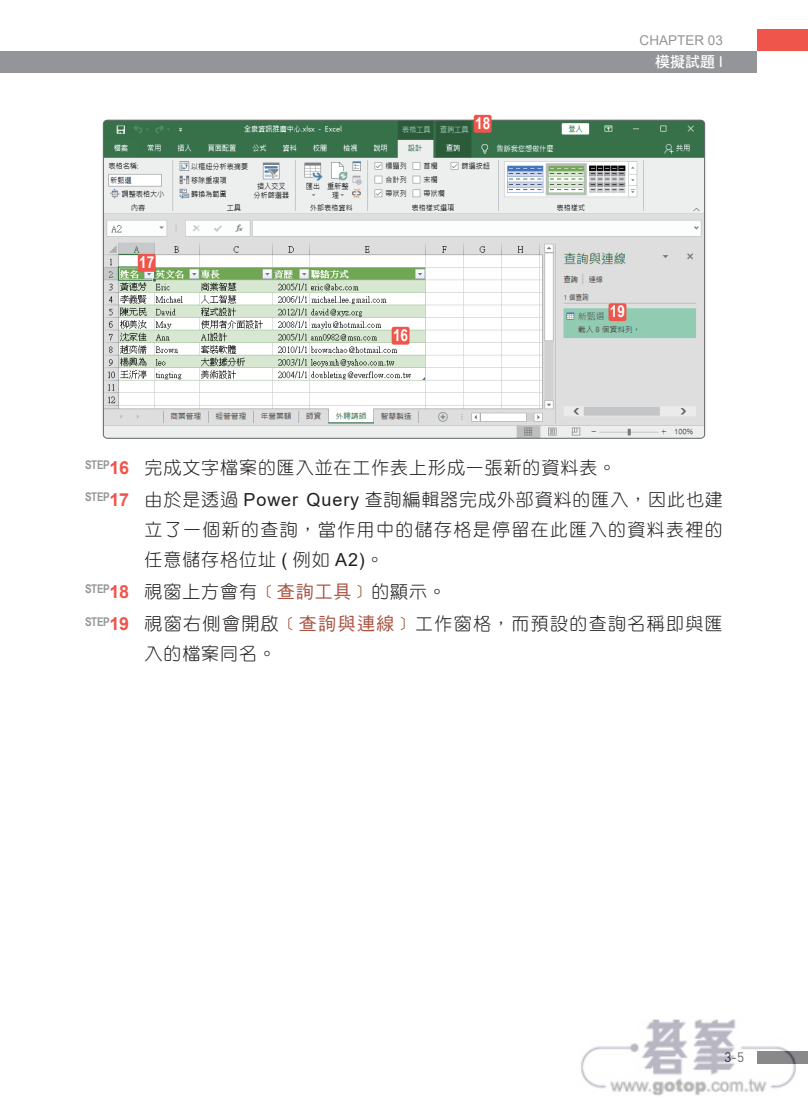
<style>
.page{position:relative;width:808px;height:1106px;background:#fff}
.page>*{position:absolute;margin:0;border:0;box-sizing:border-box;transform-origin:0 0}
.t1{font:18px/30px "DF Yuan Std W3";letter-spacing:.075em;color:#231f20}
.t2{font:18px/32.1px "DF Yuan Std W3";letter-spacing:.05em;color:#231f20}
.t3{font:700 16.5px "Arial Narrow";color:#fff}
.t4{font:15px "DF Hei Std W7";color:#fff}
.t5{font:13.5px "Arial";color:#939598}
.t6{font:13.5px "DIN";color:#231f20}
.s1{font-family:"Arial"}
.s2{font-family:"Arial";font-weight:700;color:#f0554c}
.s3{font-family:"DF Hei Std W5";color:#a85342}
</style>
<div class="page">
<div style="left:0;top:51px;width:757px;height:21px;background:#939598"></div>
<div style="left:757px;top:30px;width:51px;height:21px;background:#f0554c"></div>
<img style="left:103px;top:120px;width:602px;height:318px">
<div style="left:392px;top:327px;width:17px;height:18px;background:#f0554c;border-radius:2px"></div>
<div style="left:138px;top:254px;width:18px;height:18px;background:#f0554c;border-radius:2px"></div>
<div style="left:474px;top:115px;width:18px;height:18px;background:#f0554c;border-radius:2px"></div>
<div style="left:608px;top:303px;width:18px;height:18px;background:#f0554c;border-radius:2px"></div>
<img style="left:581px;top:1019px;width:227px;height:77px">
<p class="t3" style="left:139px;top:250px;width:17px">17</p>
<p class="t3" style="left:475px;top:111px;width:17px">18</p>
<p class="t3" style="left:393px;top:323px;width:17px">16</p>
<p class="t5" style="left:640px;top:31px;width:85px">CHAPTER 03</p>
<p class="t4" style="left:655px;top:54px;width:69px">模擬試題 <span class="s1">I</span></p>
<p class="t3" style="left:610px;top:299px;width:17px">19</p>
<p class="t2" style="left:85px;top:451px;width:639px"><sup>STEP</sup><span class="s2">16</span> 完成文字檔案的匯入並在工作表上形成一張新的資料表。<br><sup>STEP</sup><span class="s2">17</span> 由於是透過 <span class="s1">Power Query</span> 查詢編輯器完成外部資料的匯入，因此也建</p>
<p class="t1" style="left:145px;top:514px;width:580px">立了一個新的查詢，當作用中的儲存格是停留在此匯入的資料表裡的任意儲存格位址 <span class="s1">(</span> 例如 <span class="s1">A2)</span>。</p>
<p class="t1" style="left:85px;top:575px;width:639px;line-height:32.1px"><sup>STEP</sup><span class="s2">18</span> 視窗上方會有<span class="s3">﹝查詢工具﹞</span>的顯示。<br><sup>STEP</sup><span class="s2">19</span> 視窗右側會開啟<span class="s3">﹝查詢與連線﹞</span>工作窗格，而預設的查詢名稱即與匯</p>
<p class="t2" style="left:145px;top:637px;width:133px">入的檔案同名。</p>
<p class="t6" style="left:724px;top:1048px;width:21px">3-5</p>
</div>
